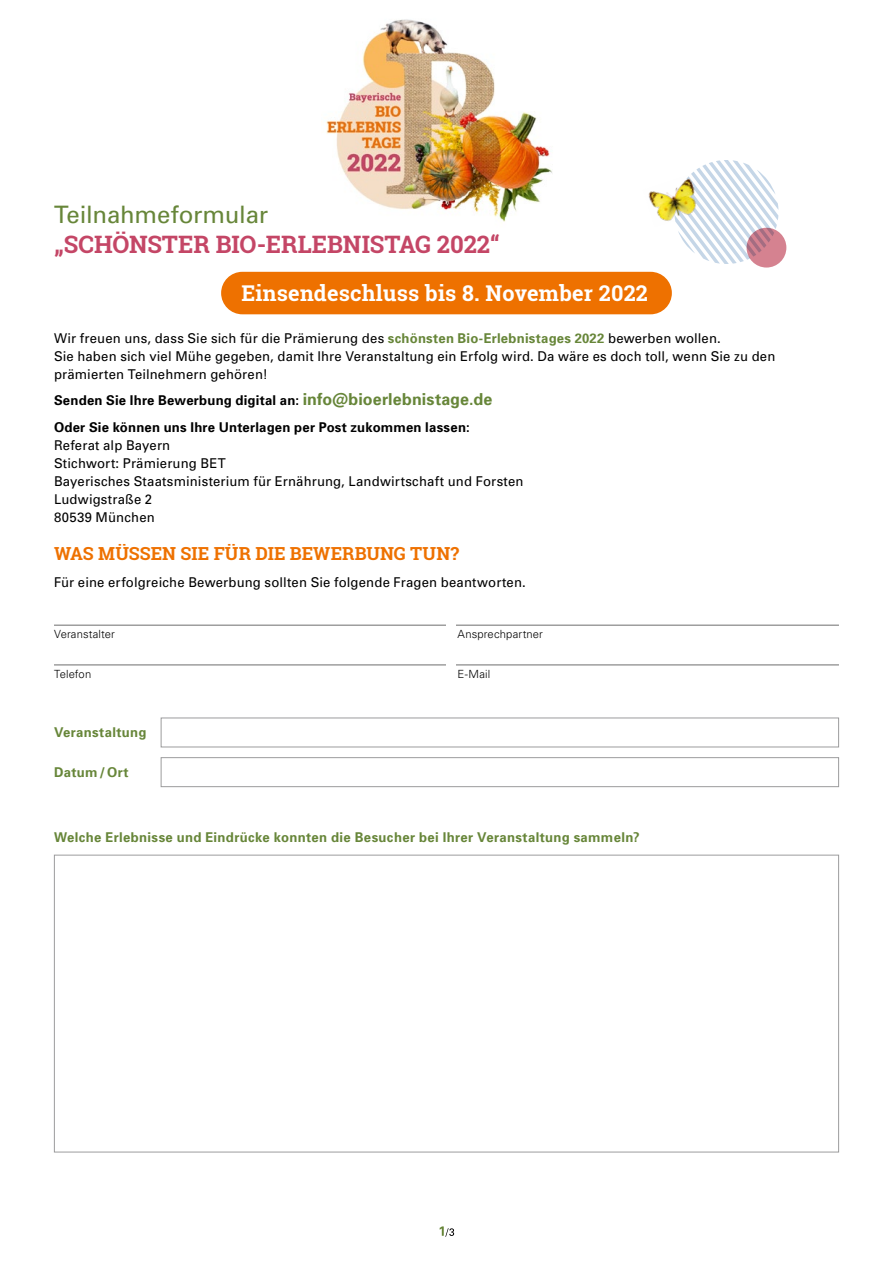
<style>
.page{position:relative;width:893px;height:1263px;background:#fff}
.page>*{position:absolute;margin:0;border:0;box-sizing:border-box;transform-origin:0 0}
.Headline_H2{font:700 24px "Roboto Slab";letter-spacing:-.005em;color:#c44666}
.Headline_H1{font:24px "Univers";letter-spacing:-.01em;color:#678639}
.Headline_Störer_H3{font:700 21.75px "Roboto Slab";letter-spacing:.01em;color:#fff}
.Headline_H4{font:700 18px "Roboto Slab";color:#ee7100}
.Fließtext_P{font:13.5px/18px "Univers";letter-spacing:.015em;color:#000}
.Fragen_P{font:700 13.5px "Univers";letter-spacing:.025em;color:#678639}
.Fließtext_P-2{font:700 13.5px "Univers";letter-spacing:.015em;color:#000}
.Daten_Formular_P{font:300 11.25px "Univers LT";letter-spacing:.01em;color:#000}
.s1{font-weight:700;color:#678639}
.s2{font-size:16.5px;color:#678639}
.s3{font-weight:700}
</style>
<div class="page">
<img style="left:326px;top:19px;width:226px;height:203px">
<div style="left:161px;top:757px;width:678px;height:30px;border:1px solid #9c9c9d"></div>
<div style="left:161px;top:718px;width:678px;height:29px;border:1px solid #9c9c9d"></div>
<svg style="left:440px;top:1226px;width:14px;height:11px"></svg>
<hr style="left:54px;top:625px;width:785px;height:1px;background:#6e6e6e">
<hr style="left:54px;top:664px;width:785px;height:1px;background:#6e6e6e">
<svg style="left:678px;top:160px;width:100px;height:104px"></svg>
<svg style="left:747px;top:228px;width:39px;height:40px"></svg>
<img style="left:648px;top:173px;width:59px;height:55px">
<div style="left:446px;top:621px;width:10px;height:58px;background:#fff"></div>
<div style="left:221px;top:272px;width:451px;height:42px;background:#ee7100;border-radius:21px"></div>
<h1 class="Headline_H1" style="left:54px;top:200px;width:216px">Teilnahmeformular</h1>
<h2 class="Headline_H2" style="left:54px;top:228px;width:448px">„SCHÖNSTER BIO-ERLEBNISTAG 2022“</h2>
<h3 class="Headline_Störer_H3" style="left:242px;top:278px;width:408px">Einsendeschluss bis 8. November 2022</h3>
<p class="Fließtext_P" style="left:54px;top:329px;width:723px">Wir freuen uns, dass Sie sich für die Prämierung des <span class="s1">schönsten Bio-Erlebnistages 2022</span> bewerben wollen.<br>Sie haben sich viel Mühe gegeben, damit Ihre Veranstaltung ein Erfolg wird. Da wäre es doch toll, wenn Sie zu den prämierten Teilnehmern gehören!</p>
<p class="Fließtext_P-2" style="left:54px;top:392px;width:440px">Senden Sie Ihre Bewerbung digital an: <span class="s2">info@bioerlebnistage.de</span></p>
<p class="Fließtext_P" style="left:54px;top:418px;width:471px"><span class="s3">Oder Sie können uns Ihre Unterlagen per Post zukommen lassen:<br></span>Referat alp Bayern<br>Stichwort: Prämierung BET<br>Bayerisches Staatsministerium für Ernährung, Landwirtschaft und Forsten Ludwigstraße 2<br>80539 München</p>
<h4 class="Headline_H4" style="left:54px;top:541px;width:407px">WAS MÜSSEN SIE FÜR DIE BEWERBUNG TUN?</h4>
<p class="Fließtext_P" style="left:54px;top:573px;width:473px">Für eine erfolgreiche Bewerbung sollten Sie folgende Fragen beantworten.</p>
<p class="Daten_Formular_P" style="left:54px;top:627px;width:62px">Veranstalter</p>
<p class="Daten_Formular_P" style="left:458px;top:627px;width:87px">Ansprechpartner</p>
<p class="Daten_Formular_P" style="left:54px;top:667px;width:39px">Telefon</p>
<p class="Daten_Formular_P" style="left:457px;top:667px;width:34px">E-Mail</p>
<p class="Fragen_P" style="left:54px;top:724px;width:94px">Veranstaltung</p>
<p class="Fragen_P" style="left:54px;top:763px;width:76px">Datum/Ort</p>
<p class="Fragen_P" style="left:54px;top:828px;width:587px">Welche Erlebnisse und Eindrücke konnten die Besucher bei Ihrer Veranstaltung sammeln?</p>
</div>
